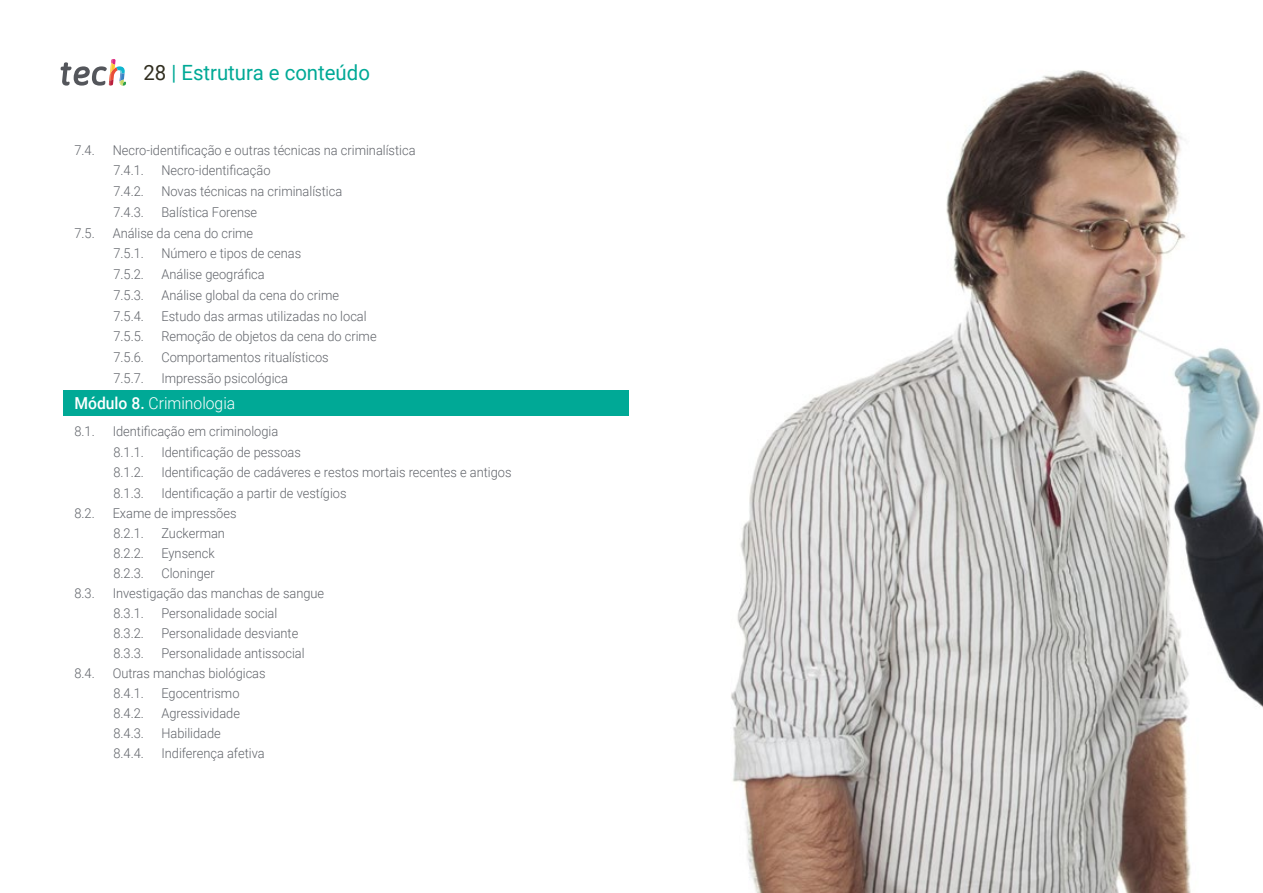
<style>
.page{position:relative;width:1263px;height:893px;background:#fff}
.page>*{position:absolute;margin:0;border:0;box-sizing:border-box;transform-origin:0 0}
.t1{font:21px "Roboto";color:#00a996}
.t2{font:300 16.5px "Roboto";color:#fff;scale:.95 1}
.t3{font:300 13.5px/20.7px "Roboto";color:#61646a;scale:.95 1}
.s1{color:#312e20}
.s2{font-weight:500}
</style>
<div class="page">
<div style="left:63px;top:391px;width:566px;height:25px;background:#00a996"></div>
<img style="left:731px;top:70px;width:532px;height:823px">
<svg style="left:61px;top:59px;width:65px;height:27px"></svg>
<h1 class="t1" style="left:144px;top:57px;width:228px"><span class="s1">28</span> | Estrutura e conteúdo</h1>
<p class="t3" style="left:74px;top:139px;width:23px">7.4.</p>
<p class="t3" style="left:113px;top:139px;width:320px">Necro-identificação e outras técnicas na criminalística<br>7.4.1.</p>
<p class="t3" style="left:161px;top:160px;width:116px">Necro-identificação</p>
<p class="t3" style="left:113px;top:181px;width:34px">7.4.2.</p>
<p class="t3" style="left:161px;top:181px;width:192px">Novas técnicas na criminalística</p>
<p class="t3" style="left:113px;top:201px;width:34px">7.4.3.</p>
<p class="t3" style="left:161px;top:201px;width:102px">Balística Forense</p>
<p class="t3" style="left:74px;top:222px;width:23px">7.5.</p>
<p class="t3" style="left:113px;top:222px;width:149px">Análise da cena do crime<br>7.5.1.</p>
<p class="t3" style="left:161px;top:243px;width:149px">Número e tipos de cenas</p>
<p class="t3" style="left:113px;top:264px;width:34px">7.5.2.</p>
<p class="t3" style="left:161px;top:264px;width:110px">Análise geográfica</p>
<p class="t3" style="left:113px;top:284px;width:34px">7.5.3.</p>
<p class="t3" style="left:161px;top:284px;width:189px">Análise global da cena do crime</p>
<p class="t3" style="left:113px;top:305px;width:34px">7.5.4.</p>
<p class="t3" style="left:161px;top:305px;width:218px">Estudo das armas utilizadas no local</p>
<p class="t3" style="left:113px;top:326px;width:34px">7.5.5.</p>
<p class="t3" style="left:161px;top:326px;width:228px">Remoção de objetos da cena do crime</p>
<p class="t3" style="left:113px;top:347px;width:34px">7.5.6.</p>
<p class="t3" style="left:161px;top:347px;width:178px">Comportamentos ritualísticos</p>
<p class="t3" style="left:113px;top:367px;width:34px">7.5.7.</p>
<p class="t3" style="left:161px;top:367px;width:135px">Impressão psicológica</p>
<p class="t2" style="left:74px;top:392px;width:171px"><span class="s2">Módulo 8.</span> Criminologia</p>
<p class="t3" style="left:74px;top:420px;width:23px">8.1.</p>
<p class="t3" style="left:113px;top:420px;width:176px">Identificação em criminologia<br>8.1.1.</p>
<p class="t3" style="left:161px;top:441px;width:148px">Identificação de pessoas</p>
<p class="t3" style="left:113px;top:462px;width:34px">8.1.2.</p>
<p class="t3" style="left:161px;top:462px;width:370px">Identificação de cadáveres e restos mortais recentes e antigos</p>
<p class="t3" style="left:113px;top:482px;width:34px">8.1.3.</p>
<p class="t3" style="left:161px;top:482px;width:196px">Identificação a partir de vestígios</p>
<p class="t3" style="left:74px;top:502px;width:23px">8.2.</p>
<p class="t3" style="left:113px;top:503px;width:132px;line-height:20px">Exame de impressões<br>8.2.1.</p>
<p class="t3" style="left:161px;top:522px;width:68px">Zuckerman</p>
<p class="t3" style="left:113px;top:542px;width:34px">8.2.2.</p>
<p class="t3" style="left:161px;top:542px;width:58px">Eynsenck</p>
<p class="t3" style="left:113px;top:562px;width:34px">8.2.3.</p>
<p class="t3" style="left:161px;top:562px;width:58px">Cloninger</p>
<p class="t3" style="left:74px;top:582px;width:23px">8.3.</p>
<p class="t3" style="left:113px;top:583px;width:224px;line-height:20px">Investigação das manchas de sangue<br>8.3.1.</p>
<p class="t3" style="left:161px;top:602px;width:123px">Personalidade social</p>
<p class="t3" style="left:113px;top:622px;width:34px">8.3.2.</p>
<p class="t3" style="left:161px;top:622px;width:146px">Personalidade desviante</p>
<p class="t3" style="left:113px;top:642px;width:34px">8.3.3.</p>
<p class="t3" style="left:161px;top:642px;width:152px">Personalidade antissocial</p>
<p class="t3" style="left:74px;top:662px;width:23px">8.4.</p>
<p class="t3" style="left:113px;top:663px;width:163px;line-height:20px">Outras manchas biológicas<br>8.4.1.</p>
<p class="t3" style="left:161px;top:682px;width:84px">Egocentrismo</p>
<p class="t3" style="left:113px;top:702px;width:34px">8.4.2.</p>
<p class="t3" style="left:161px;top:702px;width:84px">Agressividade</p>
<p class="t3" style="left:113px;top:722px;width:34px">8.4.3.</p>
<p class="t3" style="left:161px;top:722px;width:64px">Habilidade</p>
<p class="t3" style="left:113px;top:742px;width:34px">8.4.4.</p>
<p class="t3" style="left:161px;top:742px;width:110px">Indiferença afetiva</p>
</div>
